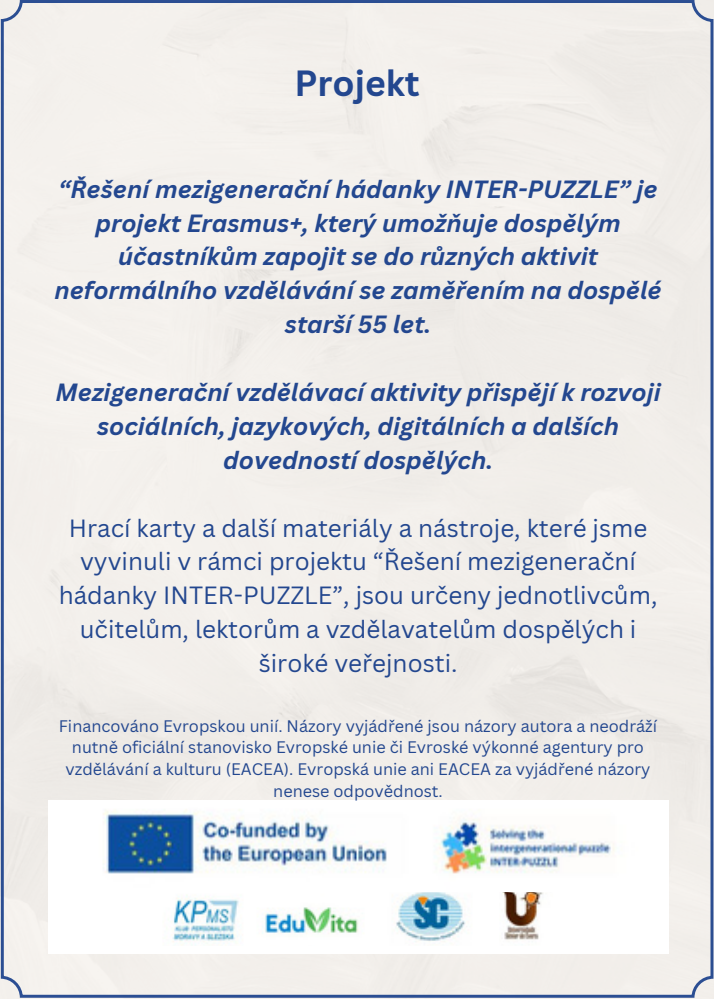
<style>
.page{position:relative;width:714px;height:999px;background:#fff}
.page>*{position:absolute;margin:0;border:0;box-sizing:border-box;transform-origin:0 0}
.t1{font:700 35.6px "Canva Sans";color:#23478f}
.t2{font:italic 700 24.4px/34px "Canva Sans";color:#23478f;text-align:center}
.t3{font:24.4px/34px "Canva Sans";color:#23478f;text-align:center}
.t4{font:16.4px/21.6px "Canva Sans";color:#23478f;text-align:center}
</style>
<div class="page">
<div style="left:1px;top:0;width:712px;height:998px;background:#f2efeb"></div>
<img style="left:149px;top:892px;width:432px;height:53px">
<img style="left:71px;top:808px;width:570px;height:84px">
<p class="t1" style="left:294px;top:58px;width:127px">Projekt</p>
<h2 class="t2" style="left:54px;top:171px;width:609px">“Řešení mezigenerační hádanky INTER-PUZZLE” je projekt Erasmus+, který umožňuje dospělým účastníkům zapojit se do různých aktivit neformálního vzdělávání se zaměřením na dospělé starší 55 let.</h2>
<h3 class="t2" style="left:55px;top:375px;width:607px">Mezigenerační vzdělávací aktivity přispějí k rozvoji sociálních, jazykových, digitálních a dalších dovedností dospělých.</h3>
<p class="t3" style="left:59px;top:510px;width:600px">Hrací karty a další materiály a nástroje, které jsme vyvinuli v rámci projektu “Řešení mezigenerační hádanky INTER-PUZZLE”, jsou určeny jednotlivcům, učitelům, lektorům a vzdělavatelům dospělých i široké veřejnosti.</p>
<p class="t4" style="left:59px;top:715px;width:600px">Financováno Evropskou unií. Názory vyjádřené jsou názory autora a neodráží nutně oficiální stanovisko Evropské unie či Evroské výkonné agentury pro vzdělávání a kulturu (EACEA). Evropská unie ani EACEA za vyjádřené názory nenese odpovědnost.</p>
</div>
